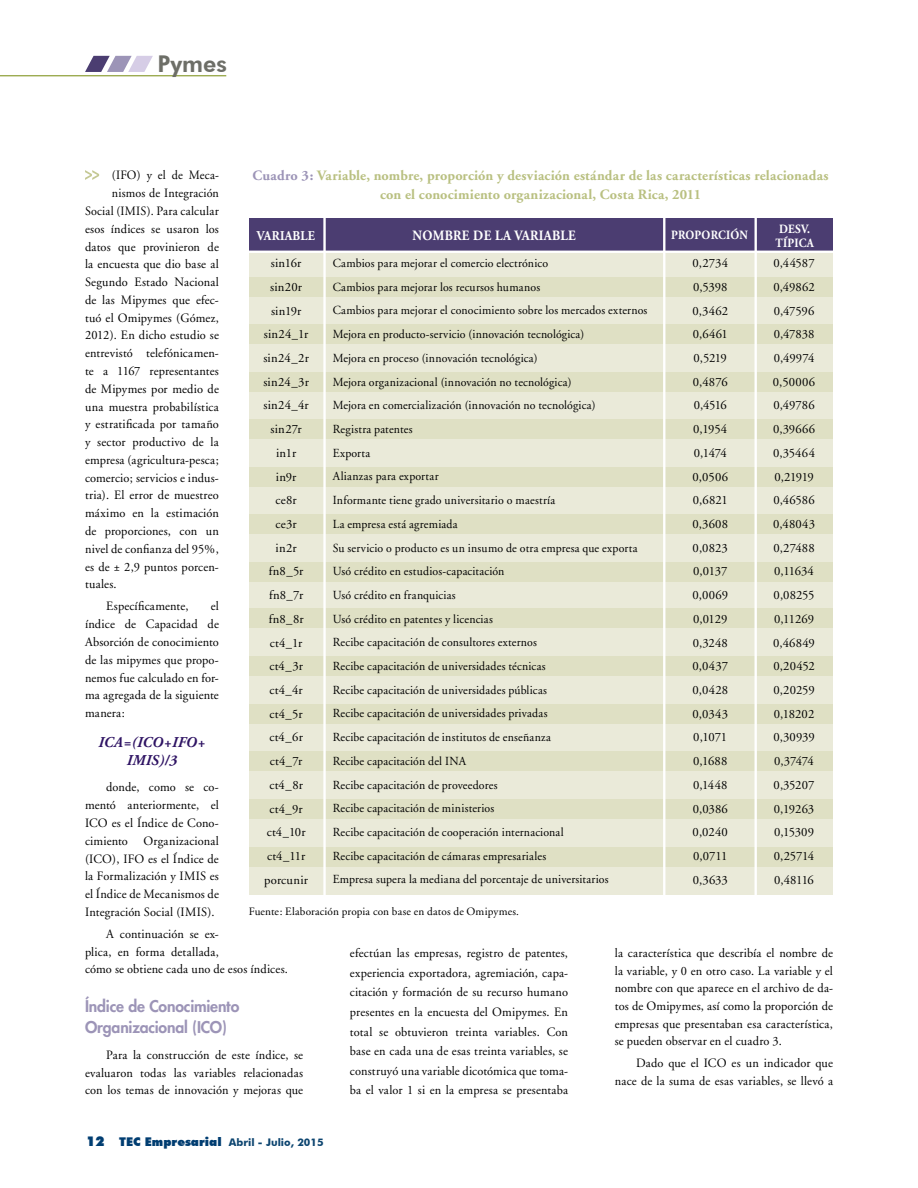
<style>
.page{position:relative;width:918px;height:1188px;background:#fff}
.page>*{position:absolute;margin:0;border:0;box-sizing:border-box;transform-origin:0 0}
.t1{font:800 23.1px "Futura BT";color:#6d6e67}
.t2{font:800 15.75px/21px "Futura";letter-spacing:-.01em;color:#9c94b7}
.t3{font:italic 700 15px/17.7px "Adobe Garamond";letter-spacing:.015em;color:#2e1363;text-align:center}
.t4{font:700 14.25px/18.8px "Adobe Garamond";letter-spacing:.015em;color:#b9c081;text-align:center}
.t5{font:700 14.25px "Adobe Garamond";letter-spacing:.02em;color:#fff;scale:.9 1}
.t6{font:700 13.5px "Adobe Garamond";letter-spacing:.02em;color:#fff;scale:.9 1}
.t7{font:12.75px/17.9px "Adobe Garamond";letter-spacing:.015em;color:#000;text-align:justify}
.t8{font:12.75px "Adobe Garamond";letter-spacing:.015em;color:#000;scale:.95 1}
.t9{font:12.6px/23.7px "Adobe Garamond";letter-spacing:.005em;color:#000;text-align:center}
.t10{font:700 12.6px/14.2px "Adobe Garamond";letter-spacing:.02em;color:#fff;scale:.89 1}
.t11{font:12.3px/23.7px "Adobe Garamond";letter-spacing:.015em;color:#000;scale:.96 1}
.t12{font:11.25px "Adobe Garamond";letter-spacing:.01em;color:#000}
.t13{font:700 10.5px "Futura BT";color:#0d4570}
.s1{color:#9c94b7}
.s2{font-weight:900;font-size:13.5px;color:#003d71}
.s3{font-weight:900;font-size:12px;color:#003d71}
</style>
<div class="page">
<hr style="left:0;top:75px;width:226px;height:1px;background:#91a23d">
<svg style="left:85px;top:56px;width:68px;height:16px"></svg>
<div style="left:249px;top:251px;width:583px;height:644px;background:#eaead9"></div>
<div style="left:249px;top:278px;width:583px;height:19px;background:#dfe0c4"></div>
<div style="left:249px;top:325px;width:583px;height:19px;background:#dfe0c4"></div>
<div style="left:249px;top:372px;width:583px;height:20px;background:#dfe0c4"></div>
<div style="left:249px;top:419px;width:583px;height:19px;background:#dfe0c4"></div>
<div style="left:249px;top:468px;width:583px;height:19px;background:#dfe0c4"></div>
<div style="left:249px;top:515px;width:583px;height:19px;background:#dfe0c4"></div>
<div style="left:249px;top:562px;width:583px;height:19px;background:#dfe0c4"></div>
<div style="left:249px;top:608px;width:583px;height:20px;background:#dfe0c4"></div>
<div style="left:249px;top:657px;width:583px;height:19px;background:#dfe0c4"></div>
<div style="left:249px;top:704px;width:583px;height:20px;background:#dfe0c4"></div>
<div style="left:249px;top:751px;width:583px;height:20px;background:#dfe0c4"></div>
<div style="left:249px;top:800px;width:583px;height:19px;background:#dfe0c4"></div>
<div style="left:249px;top:847px;width:583px;height:19px;background:#dfe0c4"></div>
<div style="left:249px;top:218px;width:584px;height:34px;background:#4b3d71"></div>
<hr style="left:249px;top:251px;width:586px;height:2px;background:#fff">
<hr style="left:323px;top:216px;width:3px;height:683px;background:#fff">
<hr style="left:663px;top:216px;width:2px;height:683px;background:#fff">
<hr style="left:755px;top:216px;width:2px;height:683px;background:#fff">
<svg style="left:85px;top:170px;width:14px;height:10px"></svg>
<h1 class="t1" style="left:158px;top:50px;width:71px">Pymes</h1>
<p class="t8" style="left:112px;top:169px;width:114px">(IFO) y el de Meca-</p>
<p class="t8" style="left:112px;top:186px;width:114px">nismos de Integración</p>
<p class="t8" style="left:85px;top:204px;width:142px">Social (IMIS). Para calcular</p>
<p class="t7" style="left:85px;top:220px;width:135px">esos índices se usaron los</p>
<p class="t7" style="left:85px;top:238px;width:135px">datos que provinieron de</p>
<p class="t7" style="left:85px;top:256px;width:135px">la encuesta que dio base al</p>
<p class="t7" style="left:85px;top:273px;width:135px">Segundo Estado Nacional</p>
<p class="t7" style="left:85px;top:291px;width:135px">de las Mipymes que efec-</p>
<p class="t7" style="left:85px;top:309px;width:135px">tuó el Omipymes (Gómez,</p>
<p class="t7" style="left:85px;top:327px;width:135px">2012). En dicho estudio se</p>
<p class="t7" style="left:85px;top:345px;width:135px">entrevistó telefónicamen-</p>
<p class="t7" style="left:85px;top:362px;width:135px">te a 1167 representantes</p>
<p class="t7" style="left:85px;top:380px;width:135px">de Mipymes por medio de</p>
<p class="t7" style="left:85px;top:398px;width:135px">una muestra probabilística</p>
<p class="t7" style="left:85px;top:416px;width:135px">y estratificada por tamaño</p>
<p class="t7" style="left:85px;top:433px;width:135px">y sector productivo de la</p>
<p class="t7" style="left:85px;top:451px;width:135px">empresa (agricultura-pesca;</p>
<p class="t7" style="left:85px;top:469px;width:135px">comercio; servicios e indus-</p>
<p class="t7" style="left:85px;top:487px;width:135px">tria). El error de muestreo</p>
<p class="t7" style="left:85px;top:505px;width:135px">máximo en la estimación</p>
<p class="t7" style="left:85px;top:522px;width:135px">de proporciones, con un</p>
<p class="t7" style="left:85px;top:540px;width:135px">nivel de confianza del 95%,</p>
<p class="t7" style="left:85px;top:558px;width:135px">es de ± 2,9 puntos porcen-</p>
<p class="t7" style="left:85px;top:576px;width:33px">tuales.</p>
<p class="t7" style="left:106px;top:598px;width:84px">Específicamente,</p>
<p class="t4" style="left:252px;top:167px;width:578px"><span class="s1">Cuadro 3:</span> Variable, nombre, proporción y desviación estándar de las características relacionadas con el conocimiento organizacional, Costa Rica, 2011</p>
<p class="t6" style="left:257px;top:228px;width:66px">variable</p>
<p class="t10" style="left:671px;top:229px;width:88px">proporción</p>
<p class="t10" style="left:776px;top:222px;width:44px">Desv. típica</p>
<p class="t5" style="left:413px;top:228px;width:183px">nombre d e la variable</p>
<p class="t11" style="left:333px;top:252px;width:329px">Cambios para mejorar el comercio electrónico<br>Cambios para mejorar los recursos humanos<br>Cambios para mejorar el conocimiento sobre los mercados externos Mejora en producto-servicio (innovación tecnológica)<br>Mejora en proceso (innovación tecnológica)<br>Mejora organizacional (innovación no tecnológica)<br>Mejora en comercialización (innovación no tecnológica)<br>Registra patentes<br>Exporta<br>Alianzas para exportar<br>Informante tiene grado universitario o maestría<br>La empresa está agremiada<br>Su servicio o producto es un insumo de otra empresa que exporta Usó crédito en estudios-capacitación<br>Usó crédito en franquicias<br>Usó crédito en patentes y licencias<br>Recibe capacitación de consultores externos<br>Recibe capacitación de universidades técnicas<br>Recibe capacitación de universidades públicas<br>Recibe capacitación de universidades privadas<br>Recibe capacitación de institutos de enseñanza<br>Recibe capacitación del INA<br>Recibe capacitación de proveedores<br>Recibe capacitación de ministerios<br>Recibe capacitación de cooperación internacional<br>Recibe capacitación de cámaras empresariales<br>Empresa supera la mediana del porcentaje de universitarios</p>
<p class="t9" style="left:263px;top:252px;width:47px">sin16r sin20r sin19r sin24_1r sin24_2r sin24_3r sin24_4r sin27r in1r<br>in9r<br>ce8r<br>ce3r<br>in2r fn8_5r fn8_7r fn8_8r ct4_1r ct4_3r ct4_4r ct4_5r ct4_6r ct4_7r ct4_8r ct4_9r ct4_10r ct4_11r porcunir</p>
<p class="t9" style="left:692px;top:252px;width:37px;text-align:justify">0,2734<br>0,5398<br>0,3462<br>0,6461<br>0,5219<br>0,4876<br>0,4516<br>0,1954<br>0,1474<br>0,0506<br>0,6821<br>0,3608<br>0,0823<br>0,0137<br>0,0069<br>0,0129<br>0,3248<br>0,0437<br>0,0428<br>0,0343<br>0,1071<br>0,1688<br>0,1448<br>0,0386<br>0,0240<br>0,0711<br>0,3633</p>
<p class="t9" style="left:773px;top:252px;width:44px;text-align:left">0,44587<br>0,49862<br>0,47596<br>0,47838<br>0,49974<br>0,50006<br>0,49786<br>0,39666<br>0,35464<br>0,21919<br>0,46586<br>0,48043<br>0,27488<br>0,11634<br>0,08255<br>0,11269<br>0,46849<br>0,20452<br>0,20259<br>0,18202<br>0,30939<br>0,37474<br>0,35207<br>0,19263<br>0,15309<br>0,25714<br>0,48116</p>
<p class="t7" style="left:85px;top:598px;width:135px;text-indent:126px">el índice de Capacidad de Absorción de conocimiento de las mipymes que propo&shy;nemos fue calculado en for&shy;ma agregada de la siguiente manera:</p>
<p class="t3" style="left:99px;top:734px;width:108px">ICA=(ICO+IFO+<br>IMIS)/3</p>
<p class="t7" style="left:85px;top:779px;width:135px;text-indent:21px">donde, como se co&shy;mentó anteriormente, el ICO es el Índice de Cono&shy;cimiento Organizacional (ICO), IFO es el Índice de la Formalización y IMIS es el Índice de Mecanismos de Integración Social (IMIS).</p>
<p class="t7" style="left:85px;top:925px;width:204px;text-align:left;text-indent:21px">A continuación se ex-<br>plica, en forma detallada,<br>cómo se obtiene cada uno de esos índices.</p>
<p class="t2" style="left:85px;top:995px;width:156px">Índice de Conocimiento<br>Organizacional (ICO)</p>
<p class="t7" style="left:85px;top:1046px;width:220px;text-indent:21px">Para la construcción de este índice, se evaluaron todas las variables relacionadas con los temas de innovación y mejoras que</p>
<p class="t12" style="left:249px;top:906px;width:272px">Fuente: Elaboración propia con base en datos de Omipymes.</p>
<p class="t7" style="left:350px;top:943px;width:220px;line-height:19.6px">efectúan las empresas, registro de patentes, experiencia exportadora, agremiación, capa&shy;citación y formación de su recurso humano presentes en la encuesta del Omipymes. En total se obtuvieron treinta variables. Con base en cada una de esas treinta variables, se construyó una variable dicotómica que toma&shy;ba el valor 1 si en la empresa se presentaba</p>
<p class="t7" style="left:615px;top:944px;width:220px">la característica que describía el nombre de la variable, y 0 en otro caso. La variable y el nombre con que aparece en el archivo de da&shy;tos de Omipymes, así como la proporción de empresas que presentaban esa característica, se pueden observar en el cuadro 3.</p>
<p class="t7" style="left:615px;top:1055px;width:220px;text-align:right">Dado que el ICO es un indicador que nace de la suma de esas variables, se llevó a</p>
<p class="t13" style="left:86px;top:1136px;width:239px"><span class="s2">12</span> <span class="s3">TEC Empresarial</span> Abril - Julio, 2015</p>
</div>
